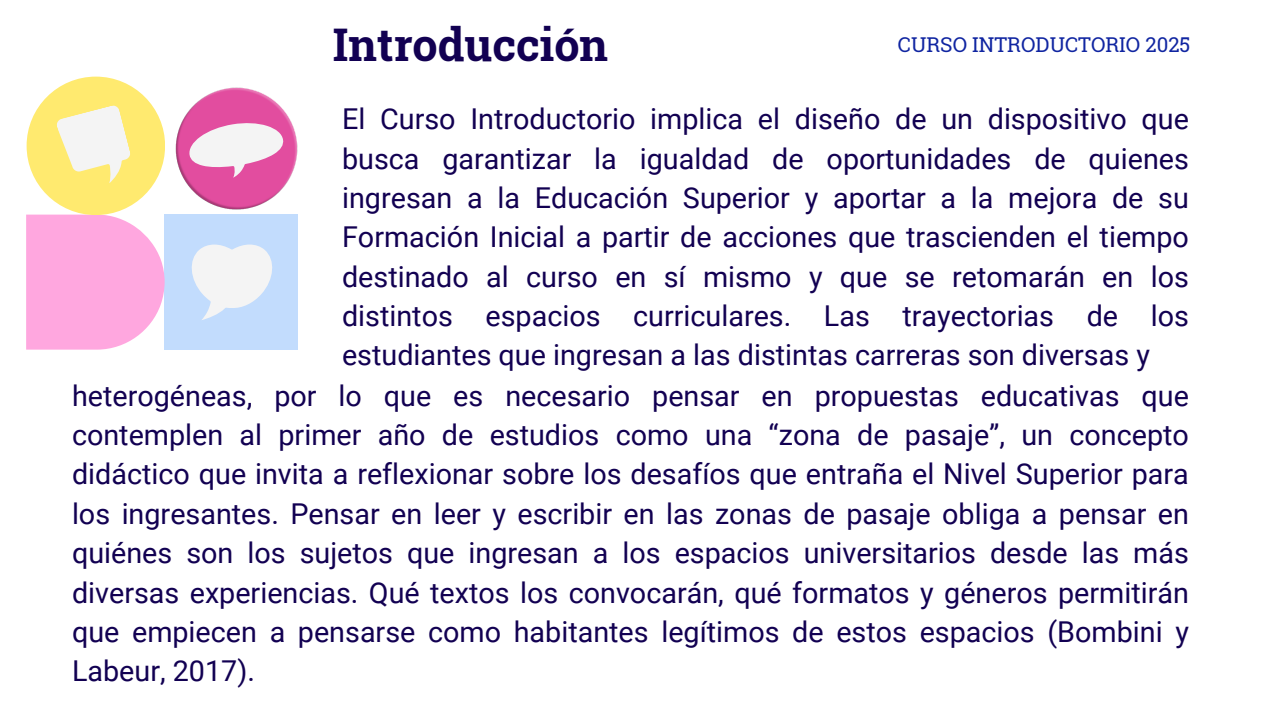
<style>
.page{position:relative;width:1281px;height:720px;background:#fff}
.page>*{position:absolute;margin:0;border:0;box-sizing:border-box;transform-origin:0 0}
.t1{font:700 45px "Roboto Slab";color:#120052}
.t2{font:28.75px/39.4px "Roboto";color:#120052;text-align:justify}
.t3{font:20.38px "Roboto Slab";color:#1025a1}
</style>
<div class="page">
<div style="left:165px;top:214px;width:133px;height:135px;background:#c2dcfd"></div>
<svg style="left:26px;top:215px;width:139px;height:135px;background:#feb0e2"></svg>
<div style="left:27px;top:77px;width:138px;height:138px;background:#ffea6f;border-radius:50%"></div>
<svg style="left:57px;top:105px;width:73px;height:78px"></svg>
<svg style="left:191px;top:245px;width:81px;height:75px"></svg>
<img style="left:175px;top:87px;width:123px;height:123px">
<svg style="left:188px;top:121px;width:97px;height:58px"></svg>
<p class="t1" style="left:333px;top:14px;width:277px">Introducción</p>
<p class="t3" style="left:898px;top:31px;width:294px">CURSO INTRODUCTORIO 2025</p>
<p class="t2" style="left:342px;top:100px;width:848px">El Curso Introductorio implica el diseño de un dispositivo que busca garantizar la igualdad de oportunidades de quienes ingresan a la Educación Superior y aportar a la mejora de su Formación Inicial a partir de acciones que trascienden el tiempo destinado al curso en sí mismo y que se retomarán en los distintos espacios curriculares. Las trayectorias de los estudiantes que ingresan a las distintas carreras son diversas y</p>
<p class="t2" style="left:72px;top:376px;width:1118px">heterogéneas, por lo que es necesario pensar en propuestas educativas que contemplen al primer año de estudios como una “zona de pasaje”, un concepto didáctico que invita a reflexionar sobre los desafíos que entraña el Nivel Superior para los ingresantes. Pensar en leer y escribir en las zonas de pasaje obliga a pensar en quiénes son los sujetos que ingresan a los espacios universitarios desde las más diversas experiencias. Qué textos los convocarán, qué formatos y géneros permitirán que empiecen a pensarse como habitantes legítimos de estos espacios (Bombini y Labeur, 2017).</p>
</div>
